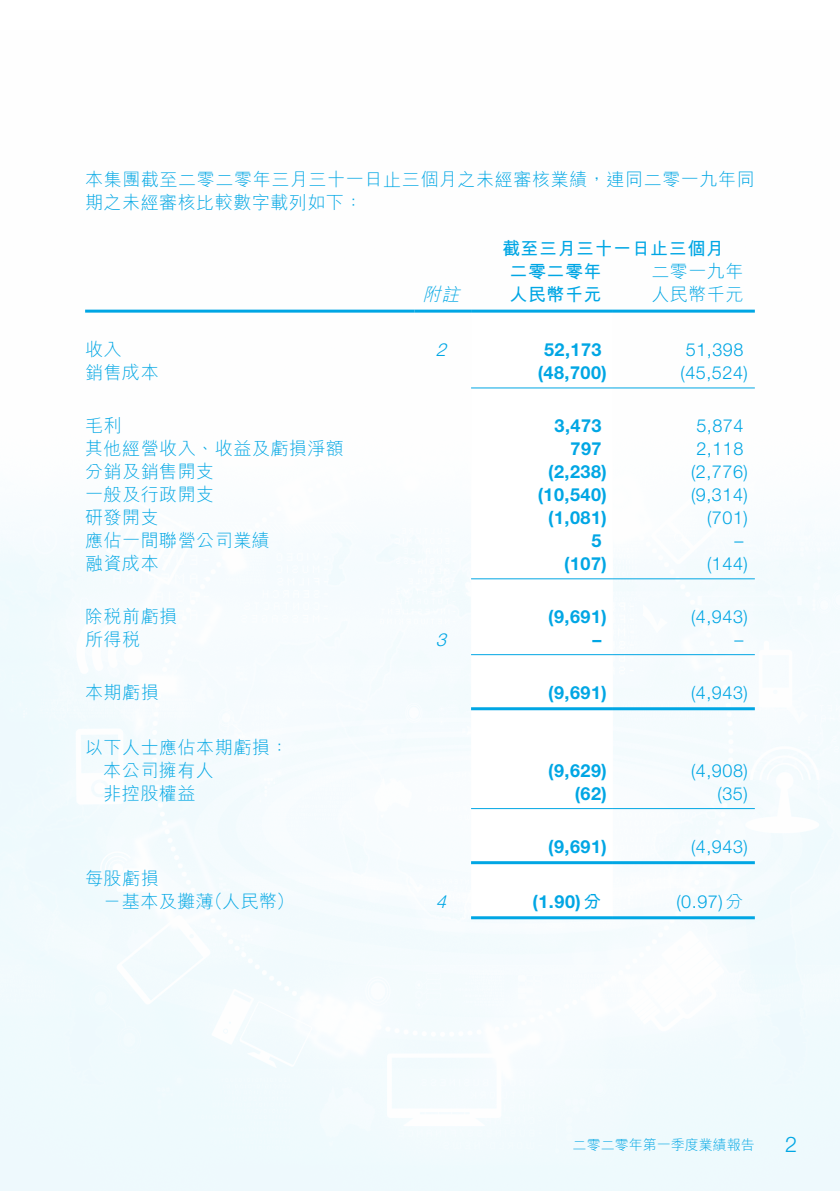
<style>
.page{position:relative;width:840px;height:1191px;background:#fff}
.page>*{position:absolute;margin:0;border:0;box-sizing:border-box;transform-origin:0 0}
.t1{font:300 21.6px "Helvetica Neue LT Std";color:#00a6e4}
.t2{font:300 18px/23px "M Hei HK";letter-spacing:.03em;color:#00a6e4}
.t3{font:700 18px "Helvetica Neue LT Std";letter-spacing:.03em;color:#00a6e4}
.t4{font:300 18px "Helvetica Neue LT Std";letter-spacing:.03em;color:#00a6e4}
.t5{font:700 18px "M Hei HK";letter-spacing:.03em;color:#00a6e4}
.t6{font:italic 300 18px "Helvetica Neue LT Std";color:#00a6e4}
.t7{font:italic 300 18px "M Hei HK";color:#00a6e4}
.t8{font:300 14px "M Hei HK";color:#00a6e4}
.s1{font-family:"M Hei HK"}
</style>
<div class="page">
<img style="left:0;top:309px;width:839px;height:882px">
<svg style="left:471px;top:313px;width:141px;height:603px"></svg>
<hr style="left:85px;top:310px;width:329px;height:3px;background:#00a6e4">
<hr style="left:414px;top:310px;width:57px;height:3px;background:#00a6e4">
<hr style="left:471px;top:310px;width:141px;height:3px;background:#00a6e4">
<hr style="left:612px;top:310px;width:142px;height:3px;background:#00a6e4">
<hr style="left:471px;top:387px;width:141px;height:1px;background:#00a6e4">
<hr style="left:612px;top:387px;width:142px;height:1px;background:#00a6e4">
<hr style="left:471px;top:578px;width:141px;height:1px;background:#00a6e4">
<hr style="left:612px;top:578px;width:142px;height:1px;background:#00a6e4">
<hr style="left:471px;top:654px;width:141px;height:1px;background:#00a6e4">
<hr style="left:612px;top:654px;width:142px;height:1px;background:#00a6e4">
<hr style="left:471px;top:707px;width:141px;height:3px;background:#00a6e4">
<hr style="left:612px;top:707px;width:142px;height:3px;background:#00a6e4">
<hr style="left:471px;top:808px;width:141px;height:1px;background:#00a6e4">
<hr style="left:612px;top:808px;width:142px;height:1px;background:#00a6e4">
<hr style="left:471px;top:861px;width:141px;height:3px;background:#00a6e4">
<hr style="left:612px;top:861px;width:142px;height:3px;background:#00a6e4">
<hr style="left:471px;top:916px;width:141px;height:3px;background:#00a6e4">
<hr style="left:612px;top:916px;width:142px;height:3px;background:#00a6e4">
<p class="t2" style="left:85px;top:167px;width:670px">本集團截至二零二零年三月三十一日止三個月之未經審核業績，連同二零一九年同期之未經審核比較數字載列如下：</p>
<p class="t5" style="left:502px;top:235px;width:223px">截至三月三十一日止三個月</p>
<p class="t2" style="left:651px;top:259px;width:94px">二零一九年</p>
<p class="t5" style="left:509px;top:258px;width:94px">二零二零年</p>
<p class="t7" style="left:422px;top:282px;width:44px">附註</p>
<p class="t5" style="left:509px;top:281px;width:94px">人民幣千元</p>
<p class="t2" style="left:651px;top:282px;width:94px">人民幣千元</p>
<p class="t2" style="left:85px;top:337px;width:38px">收入</p>
<p class="t6" style="left:435px;top:339px;width:17px">2</p>
<p class="t3" style="left:543px;top:339px;width:59px">52,173</p>
<p class="t4" style="left:685px;top:339px;width:59px">51,398</p>
<p class="t2" style="left:85px;top:360px;width:75px">銷售成本</p>
<p class="t3" style="left:537px;top:362px;width:71px">)48,700(</p>
<p class="t4" style="left:680px;top:362px;width:69px">)45,524(</p>
<p class="t2" style="left:85px;top:413px;width:38px">毛利</p>
<p class="t3" style="left:554px;top:414px;width:49px">3,473</p>
<p class="t4" style="left:696px;top:415px;width:49px">5,874</p>
<p class="t2" style="left:85px;top:436px;width:260px">其他經營收入、收益及虧損淨額</p>
<p class="t3" style="left:570px;top:437px;width:33px">797</p>
<p class="t4" style="left:696px;top:438px;width:49px">2,118</p>
<p class="t2" style="left:85px;top:459px;width:131px">分銷及銷售開支</p>
<p class="t3" style="left:548px;top:460px;width:60px">)2,238(</p>
<p class="t4" style="left:690px;top:461px;width:58px">)2,776(</p>
<p class="t2" style="left:85px;top:482px;width:131px">一般及行政開支</p>
<p class="t3" style="left:537px;top:483px;width:71px">)10,540(</p>
<p class="t4" style="left:690px;top:484px;width:58px">)9,314(</p>
<p class="t2" style="left:85px;top:505px;width:75px">研發開支</p>
<p class="t3" style="left:548px;top:507px;width:60px">)1,081(</p>
<p class="t4" style="left:706px;top:507px;width:42px">)701(</p>
<p class="t2" style="left:85px;top:528px;width:186px">應佔一間聯營公司業績</p>
<p class="t3" style="left:591px;top:530px;width:12px">5</p>
<p class="t4" style="left:734px;top:530px;width:10px">–</p>
<p class="t2" style="left:85px;top:551px;width:75px">融資成本</p>
<p class="t3" style="left:564px;top:553px;width:44px">)107(</p>
<p class="t4" style="left:706px;top:553px;width:42px">)144(</p>
<p class="t2" style="left:85px;top:604px;width:94px">除稅前虧損</p>
<p class="t3" style="left:548px;top:605px;width:60px">)9,691(</p>
<p class="t4" style="left:690px;top:605px;width:58px">)4,943(</p>
<p class="t2" style="left:85px;top:627px;width:57px">所得稅</p>
<p class="t6" style="left:435px;top:628px;width:17px">3</p>
<p class="t3" style="left:592px;top:628px;width:10px">–</p>
<p class="t4" style="left:734px;top:628px;width:10px">–</p>
<p class="t2" style="left:85px;top:680px;width:75px">本期虧損</p>
<p class="t2" style="left:85px;top:735px;width:205px">以下人士應佔本期虧損：</p>
<p class="t3" style="left:548px;top:681px;width:60px">)9,691(</p>
<p class="t4" style="left:690px;top:681px;width:58px">)4,943(</p>
<p class="t2" style="left:103px;top:758px;width:112px">本公司擁有人</p>
<p class="t3" style="left:548px;top:759px;width:60px">)9,629(</p>
<p class="t4" style="left:690px;top:759px;width:58px">)4,908(</p>
<p class="t2" style="left:103px;top:781px;width:94px">非控股權益</p>
<p class="t3" style="left:574px;top:782px;width:34px">)62(</p>
<p class="t4" style="left:717px;top:782px;width:32px">)35(</p>
<p class="t3" style="left:548px;top:835px;width:60px">)9,691(</p>
<p class="t4" style="left:690px;top:835px;width:58px">)4,943(</p>
<p class="t2" style="left:85px;top:866px;width:75px">每股虧損</p>
<p class="t2" style="left:205px;top:889px;width:90px">（人民幣）</p>
<p class="t2" style="left:103px;top:889px;width:112px">－基本及攤薄</p>
<p class="t6" style="left:435px;top:890px;width:17px">4</p>
<p class="t3" style="left:532px;top:890px;width:70px">(1.90 <span class="s1">分</span>)</p>
<p class="t4" style="left:676px;top:890px;width:68px">(0.97 <span class="s1">分</span>)</p>
<p class="t8" style="left:572px;top:1134px;width:183px">二零二零年第一季度業績報告</p>
<p class="t1" style="left:784px;top:1131px;width:14px">2</p>
</div>
